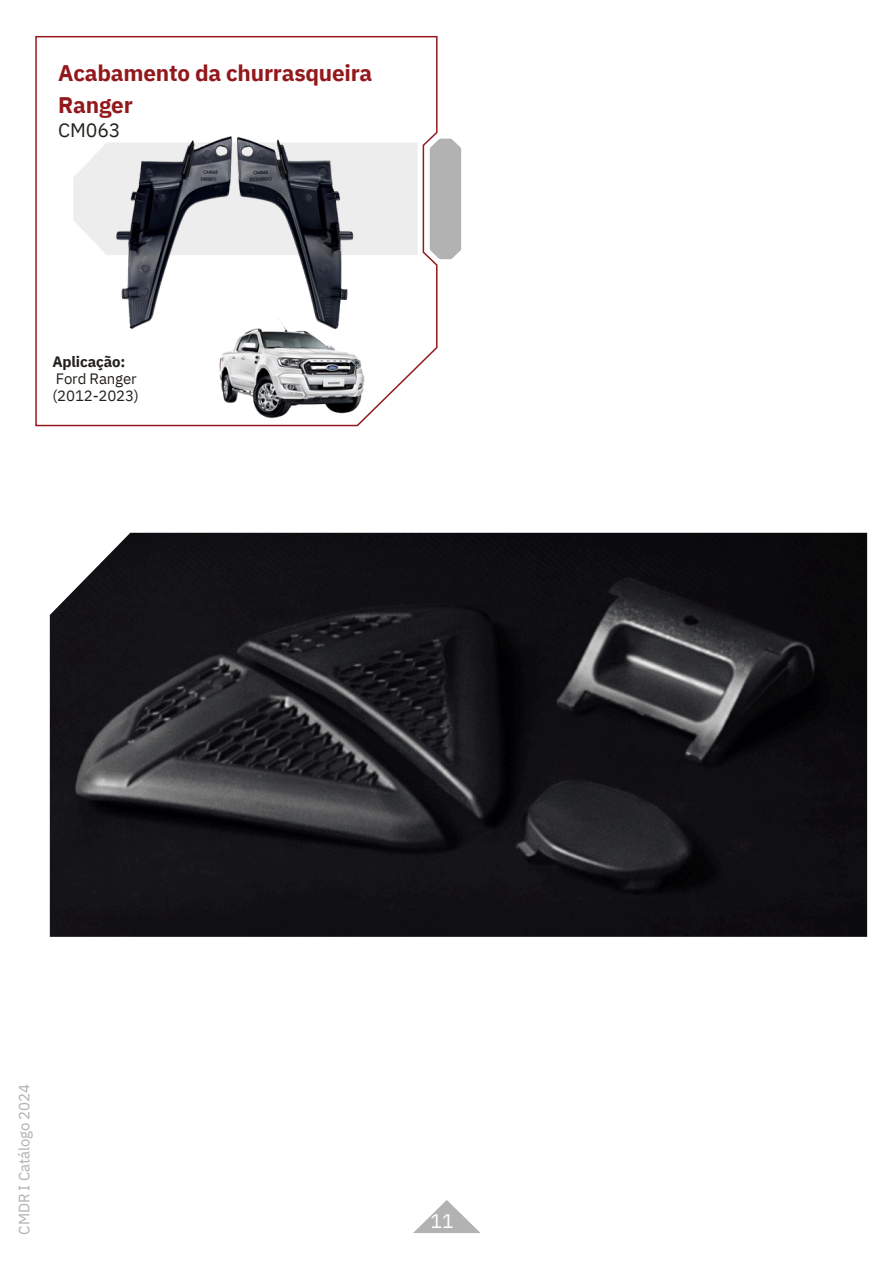
<style>
.page{position:relative;width:894px;height:1264px;background:#fff}
.page>*{position:absolute;margin:0;border:0;box-sizing:border-box;transform-origin:0 0}
.t1{font:700 22.5px/31.5px "IBM Plex Sans";letter-spacing:-.01em;color:#93181c}
.t2{font:19.65px "IBM Plex Sans";color:#fff}
.t3{font:19.5px "IBM Plex Sans";letter-spacing:-.01em;color:#23201c}
.t4{font:15px/16.8px "IBM Plex Sans";letter-spacing:-.01em;color:#23201c}
.t5{font:15px "IBM Plex Sans";letter-spacing:-.01em;color:#b3b2b2}
.t6{font:700 15px "IBM Plex Sans";letter-spacing:-.01em;color:#23201c}
</style>
<div class="page">
<svg style="left:414px;top:1200px;width:66px;height:32px"></svg>
<svg style="left:437px;top:127px;width:25px;height:144px"></svg>
<svg style="left:35px;top:36px;width:402px;height:390px"></svg>
<img style="left:50px;top:533px;width:816px;height:403px">
<img style="left:74px;top:89px;width:328px;height:314px">
<img style="left:190px;top:312px;width:182px;height:115px">
<p class="t1" style="left:58px;top:57px;width:315px">Acabamento da churrasqueira<br>Ranger</p>
<p class="t3" style="left:58px;top:117px;width:64px">CM063</p>
<p class="t6" style="left:52px;top:351px;width:74px">Aplicação:</p>
<p class="t4" style="left:52px;top:369px;width:88px">Ford Ranger (2012-2023)</p>
<p class="t5" style="left:14px;top:1234px;width:152px;rotate:-90deg">CMDR I Catálogo 2024</p>
<p class="t2" style="left:430px;top:1208px;width:25px">11</p>
</div>
